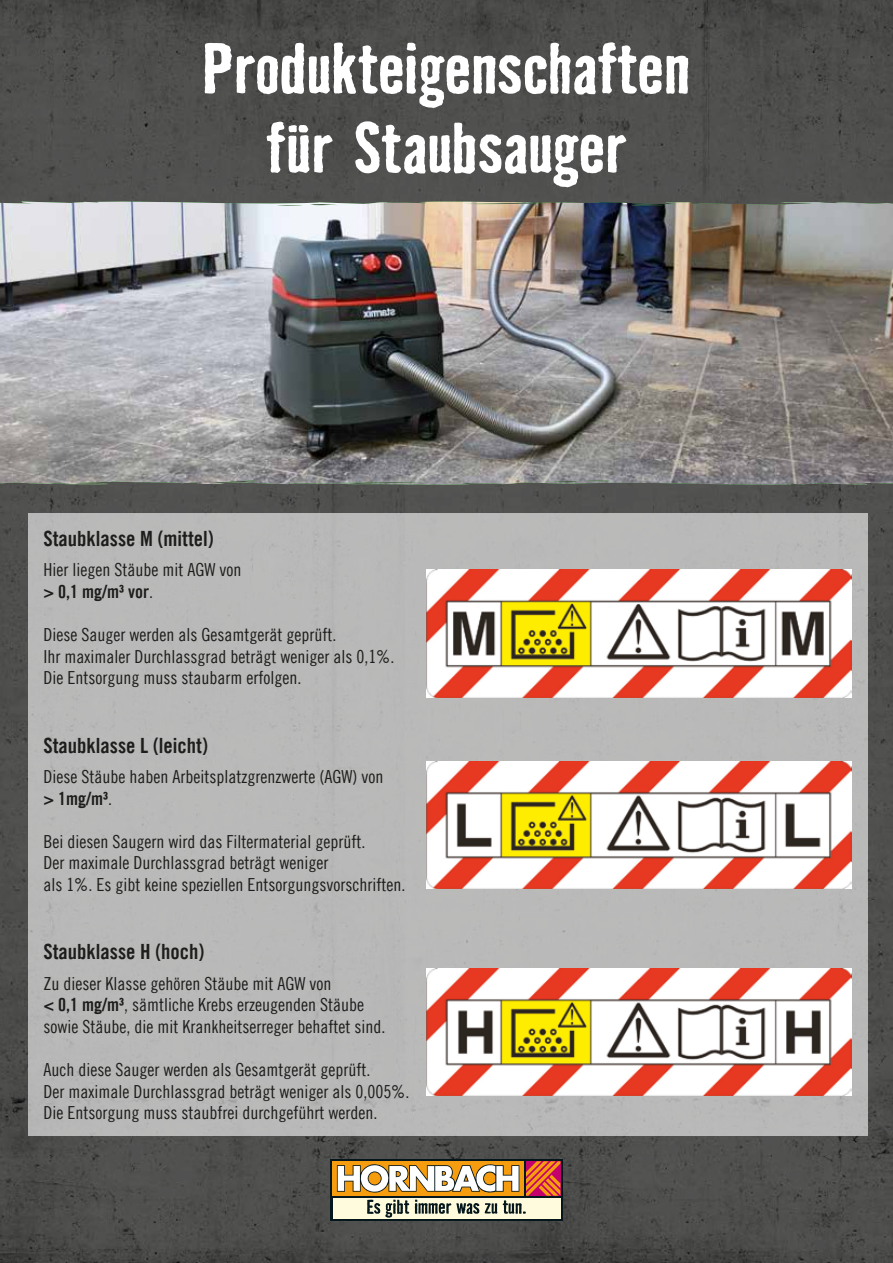
<style>
.page{position:relative;width:893px;height:1263px;background:#4e4e4d}
.page>*{position:absolute;margin:0;border:0;box-sizing:border-box;transform-origin:0 0}
.t1{font:700 66.15px/79.3px "Bad House Hornbach";letter-spacing:-.02em;color:#fff;text-align:center}
.t2{font:21px "Trade Gothic Hornbach Bd Cn 20";color:#1d1d1b}
.t3{font:18px/21.6px "Trade Gothic Hornbach Cn 18";color:#1d1d1b}
.t4{font:18px "Trade Gothic Hornbach Bd Cn 20";color:#1d1d1b}
.s1{font-family:"Trade Gothic Hornbach Cn 18"}
.s2{font-family:"Trade Gothic Hornbach Bd Cn 20"}
</style>
<div class="page">
<svg style="left:330px;top:1159px;width:232px;height:61px"></svg>
<svg style="left:333px;top:1161px;width:4px;height:35px"></svg>
<svg style="left:337px;top:1161px;width:223px;height:57px;background:#ceaf86"></svg>
<img style="left:0;top:201px;width:893px;height:284px">
<div style="left:28px;top:514px;width:839px;height:622px;background:#b9b9b9"></div>
<img style="left:426px;top:761px;width:425px;height:128px">
<img style="left:426px;top:570px;width:425px;height:127px">
<img style="left:426px;top:968px;width:425px;height:127px">
<h1 class="t1" style="left:202px;top:28px;width:490px">Produkteigenschaften für Staubsauger</h1>
<p class="t2" style="left:43px;top:526px;width:172px">Staubklasse M (mittel)</p>
<p class="t3" style="left:43px;top:559px;width:199px">Hier liegen Stäube mit AGW von</p>
<p class="t4" style="left:43px;top:581px;width:111px">&gt; 0,1 mg/m³ vor<span class="s1">.</span></p>
<p class="t3" style="left:43px;top:624px;width:352px">Diese Sauger werden als Gesamtgerät geprüft.<br>Ihr maximaler Durchlassgrad beträgt weniger als 0,1%.<br>Die Entsorgung muss staubarm erfolgen.</p>
<p class="t2" style="left:43px;top:733px;width:166px">Staubklasse L (leicht)</p>
<p class="t3" style="left:43px;top:766px;width:341px">Diese Stäube haben Arbeitsplatzgrenzwerte (AGW) von</p>
<p class="t4" style="left:43px;top:787px;width:70px">&gt; 1mg/m³<span class="s1">.</span></p>
<p class="t3" style="left:43px;top:831px;width:363px">Bei diesen Saugern wird das Filtermaterial geprüft.<br>Der maximale Durchlassgrad beträgt weniger<br>als 1%. Es gibt keine speziellen Entsorgungsvorschriften.</p>
<p class="t2" style="left:43px;top:939px;width:162px">Staubklasse H (hoch)</p>
<p class="t3" style="left:43px;top:972px;width:343px">Zu dieser Klasse gehören Stäube mit AGW von<br><span class="s2">&lt; 0,1 mg/m³</span>, sämtliche Krebs erzeugenden Stäube sowie Stäube, die mit Krankheitserreger behaftet sind.</p>
<p class="t3" style="left:43px;top:1059px;width:367px">Auch diese Sauger werden als Gesamtgerät geprüft.<br>Der maximale Durchlassgrad beträgt weniger als 0,005%.<br>Die Entsorgung muss staubfrei durchgeführt werden.</p>
</div>
